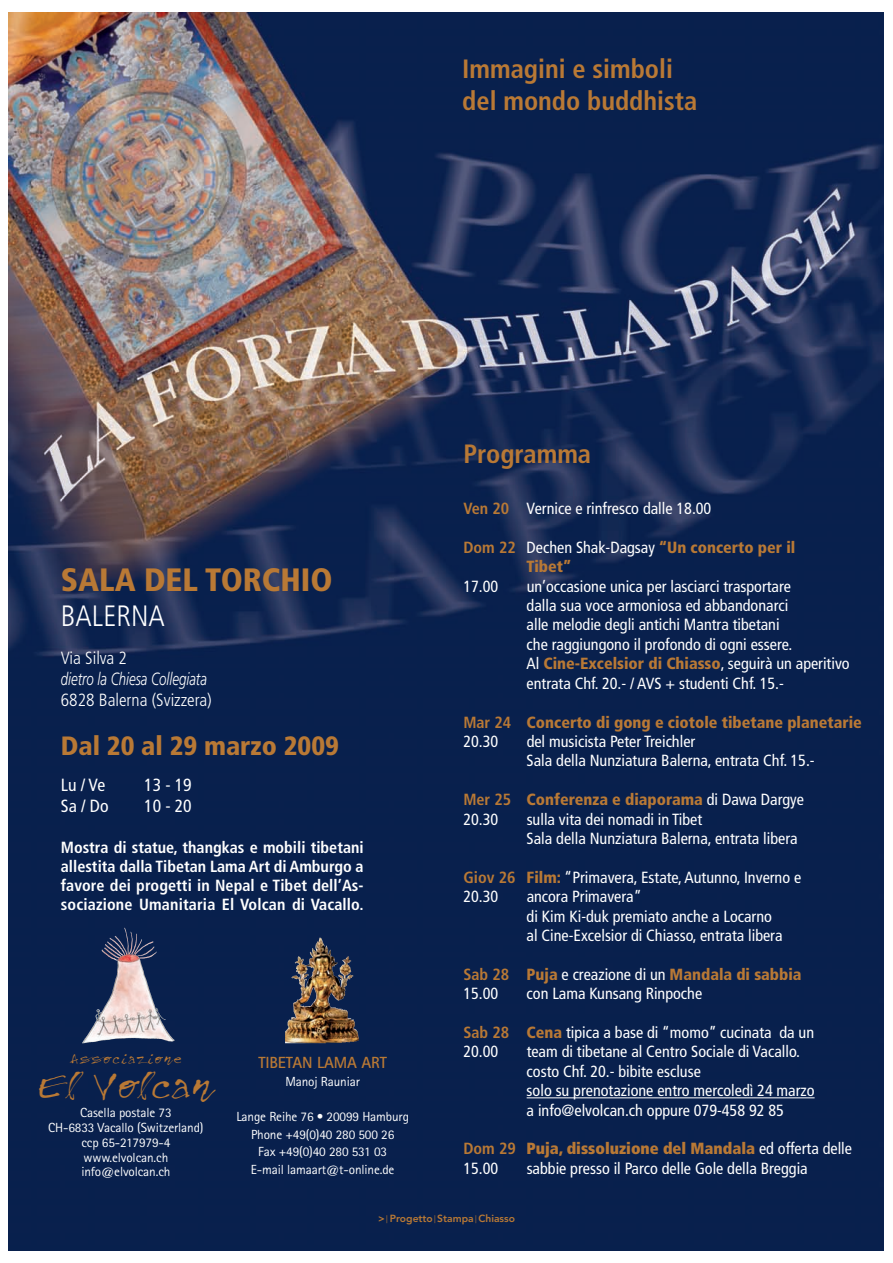
<style>
.page{position:relative;width:893px;height:1263px;background:#fff}
.page>*{position:absolute;margin:0;border:0;box-sizing:border-box;transform-origin:0 0}
.t1{font:35.25px "Treefrog";letter-spacing:.05em;color:#b97935}
.t2{font:900 condensed 32.4px "Frutiger";color:#b97935}
.t3{font:300 condensed 29.4px "Frutiger";color:#fff}
.t4{font:700 condensed 26.4px/31.8px "Frutiger";color:#b97935}
.t5{font:900 condensed 26.4px "Frutiger";color:#b97935}
.t6{font:300 condensed 17.7px "Frutiger";color:#fff}
.t7{font:italic 300 17.7px "Frutiger";color:#fff;scale:.75 1}
.t8{font:condensed 17.7px "Frutiger";color:#fff}
.t9{font:condensed 16.2px/19.4px "Frutiger";color:#fff}
.t10{font:900 condensed 16.2px/19.4px "Frutiger";color:#b97935}
.t11{font:700 condensed 16.2px/19px "Frutiger";letter-spacing:.01em;color:#fff;text-align:justify}
.t12{font:900 condensed 16.2px/19.4px "Frutiger";color:#b97935}
.t13{font:700 16.2px "Rotis Sans Serif";letter-spacing:-.01em;color:#b97935}
.t14{font:13.2px/14.7px "Rotis Sans Serif";letter-spacing:-.01em;color:#fff;text-align:center}
.t15{font:13.2px "Treefrog";letter-spacing:.15em;color:#b97935}
.t16{font:800 10.35px "Avenir";color:#b97935}
.s1{font-weight:700;color:#b97935}
.s2{font-weight:700}
.s3{font-weight:400;color:#fff}
.s4{font-weight:900;color:#b97935}
.s5{font-weight:300}
</style>
<div class="page">
<img style="left:9px;top:13px;width:875px;height:1237px">
<hr style="left:527px;top:1097px;width:288px;height:1px;background:#fff">
<img style="left:82px;top:957px;width:36px;height:86px">
<img style="left:285px;top:937px;width:66px;height:95px">
<h3 class="t4" style="left:462px;top:55px;width:237px">Immagini e simboli del mondo buddhista</h3>
<h3 class="t4" style="left:463px;top:440px;width:129px">Programma</h3>
<p class="t9" style="left:463px;top:500px;width:249px"><span class="s1">Ven 20</span> Vernice e rinfresco dalle 18.00</p>
<p class="t10" style="left:527px;top:539px;width:270px;text-indent:-63px"><span class="s2">Dom 22</span> <span class="s3">Dechen Shak-Dagsay</span> “Un concerto per il<br>Tibet”</p>
<p class="t9" style="left:463px;top:578px;width:36px">17.00</p>
<p class="t9" style="left:527px;top:578px;width:325px">un’occasione unica per lasciarci trasportare<br>dalla sua voce armoniosa ed abbandonarci<br>alle melodie degli antichi Mantra tibetani<br>che raggiungono il profondo di ogni essere.<br>Al <span class="s4">Cine-Excelsior di Chiasso</span>, seguirà un aperitivo entrata Chf. 20.- / AVS + studenti Chf. 15.-</p>
<p class="t10" style="left:463px;top:713px;width:400px"><span class="s2">Mar 24</span> Concerto di gong e ciotole tibetane planetarie<br><span class="s3">20.30</span></p>
<h2 class="t2" style="left:61px;top:566px;width:273px">SALA DEL TORCHIO</h2>
<h3 class="t3" style="left:61px;top:604px;width:105px">BALERNA</h3>
<p class="t6" style="left:61px;top:650px;width:68px">Via Silva 2</p>
<p class="t7" style="left:61px;top:671px;width:196px">dietro la Chiesa Collegiata</p>
<p class="t6" style="left:61px;top:692px;width:152px">6828 Balerna (Svizzera)</p>
<h3 class="t5" style="left:61px;top:735px;width:280px">Dal 20 al 29 marzo 2009</h3>
<p class="t8" style="left:61px;top:778px;width:46px">Lu / Ve</p>
<p class="t8" style="left:144px;top:778px;width:49px">13 - 19</p>
<p class="t8" style="left:61px;top:799px;width:49px">Sa / Do</p>
<p class="t8" style="left:144px;top:799px;width:49px">10 - 20</p>
<p class="t11" style="left:61px;top:839px;width:304px">Mostra di statue, thangkas e mobili tibetani allestita dalla Tibetan Lama Art di Amburgo a favore dei progetti in Nepal e Tibet dell’As&shy;sociazione Umanitaria El Volcan di Vacallo.</p>
<p class="t9" style="left:527px;top:733px;width:289px">del musicista Peter Treichler<br>Sala della Nunziatura Balerna, entrata Chf. 15.-</p>
<p class="t10" style="left:463px;top:791px;width:342px"><span class="s2">Mer 25</span> Conferenza e diaporama <span class="s3">di Dawa Dargye<br>20.30</span></p>
<p class="t9" style="left:527px;top:810px;width:272px">sulla vita dei nomadi in Tibet<br>Sala della Nunziatura Balerna, entrata libera</p>
<p class="t9" style="left:463px;top:869px;width:339px"><span class="s1">Giov 26</span> <span class="s4">Film:</span> “Primavera, Estate, Autunno, Inverno e<br>20.30</p>
<p class="t9" style="left:527px;top:888px;width:257px">ancora Primavera”<br>di Kim Ki-duk premiato anche a Locarno al Cine-Excelsior di Chiasso, entrata libera</p>
<p class="t10" style="left:463px;top:966px;width:340px"><span class="s2">Sab 28</span> Puja <span class="s3">e creazione di un</span> Mandala di sabbia<br><span class="s3">15.00</span></p>
<p class="t9" style="left:527px;top:985px;width:177px">con Lama Kunsang Rinpoche</p>
<p class="t9" style="left:463px;top:1024px;width:352px"><span class="s1">Sab 28</span> <span class="s4">Cena</span> tipica a base di “momo” cucinata da un<br>20.00</p>
<p class="t9" style="left:527px;top:1043px;width:289px">team di tibetane al Centro Sociale di Vacallo. costo Chf. 20.- bibite escluse<br>solo su prenotazione entro mercoledì 24 marzo a info@elvolcan.ch oppure 079-458 92 85</p>
<p class="t12" style="left:463px;top:1140px;width:390px"><span class="s2">Dom 29</span> Puja, dissoluzione del Mandala <span class="s3">ed offerta delle<br>15.00</span></p>
<p class="t15" style="left:71px;top:1051px;width:112px">Associazione</p>
<h1 class="t1" style="left:39px;top:1064px;width:175px">El Volcan</h1>
<p class="t14" style="left:48px;top:1107px;width:157px">Casella postale 73<br>CH-6833 Vacallo (Switzerland) ccp 65-217979-4 www.elvolcan.ch info@elvolcan.ch</p>
<p class="t13" style="left:258px;top:1057px;width:130px">TIBETAN LAMA ART</p>
<p class="t14" style="left:285px;top:1075px;width:76px">Manoj Rauniar</p>
<p class="t14" style="left:236px;top:1109px;width:174px;line-height:17.7px">Lange Reihe 76 • 20099 Hamburg<br>Phone +49(0)40 280 500 26<br>Fax +49(0)40 280 531 03<br>E-mail lamaart@t-online.de</p>
<p class="t16" style="left:378px;top:1214px;width:138px">&gt;<span class="s5">|</span> Progetto<span class="s5">|</span>Stampa<span class="s5">|</span>Chiasso</p>
<p class="t9" style="left:527px;top:1160px;width:283px">sabbie presso il Parco delle Gole della Breggia</p>
</div>
